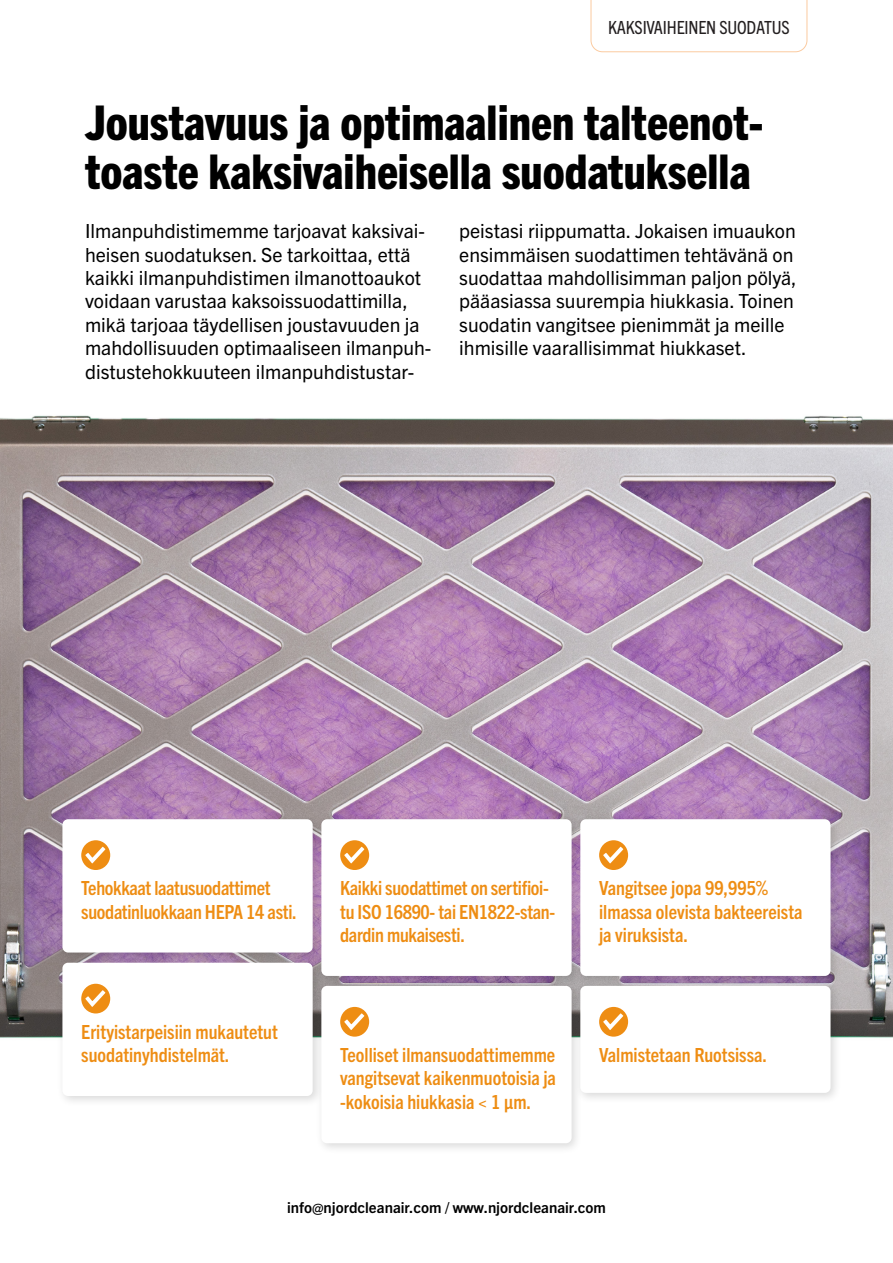
<style>
.page{position:relative;width:893px;height:1263px;background:#fff}
.page>*{position:absolute;margin:0;border:0;box-sizing:border-box;transform-origin:0 0}
.t1{font:800 condensed 48px/49.5px "Trade Gothic Next LT Pro";color:#000}
.t2{font:19.5px/23.4px "Trade Gothic Next LT Pro";color:#000}
.t3{font:700 condensed 19.5px/23.4px "Trade Gothic Next LT Pro";color:#ee8d13}
.t4{font:condensed 18.15px "Trade Gothic Next LT Pro";letter-spacing:-.01em;color:#231f20}
.t5{font:700 15px "Trade Gothic Next LT Pro";color:#000}
</style>
<div class="page">
<img style="left:0;top:415px;width:893px;height:623px">
<div style="left:56px;top:813px;width:268px;height:151px;background:#000;opacity:.15"></div>
<div style="left:62px;top:819px;width:251px;height:133px;background:#fff;border-radius:6px"></div>
<div style="left:56px;top:957px;width:268px;height:150px;background:#000;opacity:.15"></div>
<div style="left:62px;top:963px;width:251px;height:133px;background:#fff;border-radius:6px"></div>
<div style="left:315px;top:813px;width:268px;height:175px;background:#000;opacity:.15"></div>
<div style="left:321px;top:819px;width:251px;height:157px;background:#fff;border-radius:6px"></div>
<div style="left:315px;top:980px;width:268px;height:175px;background:#000;opacity:.15"></div>
<div style="left:321px;top:986px;width:251px;height:157px;background:#fff;border-radius:6px"></div>
<div style="left:574px;top:813px;width:268px;height:175px;background:#000;opacity:.15"></div>
<div style="left:580px;top:819px;width:250px;height:157px;background:#fff;border-radius:6px"></div>
<div style="left:575px;top:980px;width:267px;height:124px;background:#000;opacity:.15"></div>
<div style="left:580px;top:986px;width:250px;height:107px;background:#fff;border-radius:6px"></div>
<div style="left:81px;top:840px;width:29px;height:30px;background:#ee8d13;border-radius:50%"></div>
<svg style="left:85px;top:847px;width:20px;height:16px"></svg>
<div style="left:81px;top:984px;width:29px;height:29px;background:#ee8d13;border-radius:50%"></div>
<svg style="left:85px;top:990px;width:20px;height:17px"></svg>
<div style="left:340px;top:840px;width:29px;height:30px;background:#ee8d13;border-radius:50%"></div>
<svg style="left:344px;top:847px;width:20px;height:16px"></svg>
<div style="left:340px;top:1007px;width:29px;height:30px;background:#ee8d13;border-radius:50%"></div>
<svg style="left:344px;top:1013px;width:20px;height:17px"></svg>
<div style="left:599px;top:840px;width:29px;height:30px;background:#ee8d13;border-radius:50%"></div>
<svg style="left:603px;top:847px;width:20px;height:16px"></svg>
<div style="left:599px;top:1007px;width:29px;height:30px;background:#ee8d13;border-radius:50%"></div>
<svg style="left:603px;top:1013px;width:20px;height:17px"></svg>
<svg style="left:590px;top:0;width:217px;height:52px"></svg>
<p class="t4" style="left:608px;top:15px;width:183px">KAKSIVAIHEINEN SUODATUS</p>
<p class="t1" style="left:85px;top:95px;width:680px">Joustavuus ja optimaalinen talteenot&shy;toaste kaksivaiheisella suodatuksella</p>
<p class="t2" style="left:85px;top:218px;width:348px">Ilmanpuhdistimemme tarjoavat kaksivai&shy;heisen suodatuksen. Se tarkoittaa, että kaikki ilmanpuhdistimen ilmanottoaukot voidaan varustaa kaksoissuodattimilla, mikä tarjoaa täydellisen joustavuuden ja mahdollisuuden optimaaliseen ilmanpuh&shy;distustehokkuuteen ilmanpuhdistustar-</p>
<p class="t2" style="left:459px;top:218px;width:339px">peistasi riippumatta. Jokaisen imuaukon ensimmäisen suodattimen tehtävänä on suodattaa mahdollisimman paljon pölyä, pääasiassa suurempia hiukkasia. Toinen suodatin vangitsee pienimmät ja meille ihmisille vaarallisimmat hiukkaset.</p>
<p class="t3" style="left:81px;top:875px;width:217px">Tehokkaat laatusuodattimet suodatinluokkaan HEPA 14 asti.</p>
<p class="t3" style="left:81px;top:1019px;width:198px">Erityistarpeisiin mukautetut suodatinyhdistelmät.</p>
<p class="t3" style="left:340px;top:875px;width:216px">Kaikki suodattimet on sertifioi&shy;tu ISO 16890- tai EN1822-stan&shy;dardin mukaisesti.</p>
<p class="t3" style="left:340px;top:1042px;width:217px;text-align:justify">Teolliset ilmansuodattimemme vangitsevat kaikenmuotoisia ja -kokoisia hiukkasia &lt; 1 μm.</p>
<p class="t3" style="left:599px;top:875px;width:205px">Vangitsee jopa 99,995% ilmassa olevista bakteereista ja viruksista.</p>
<p class="t3" style="left:599px;top:1042px;width:169px">Valmistetaan Ruotsissa.</p>
<p class="t5" style="left:287px;top:1197px;width:320px">info@njordcleanair.com / www.njordcleanair.com</p>
</div>
